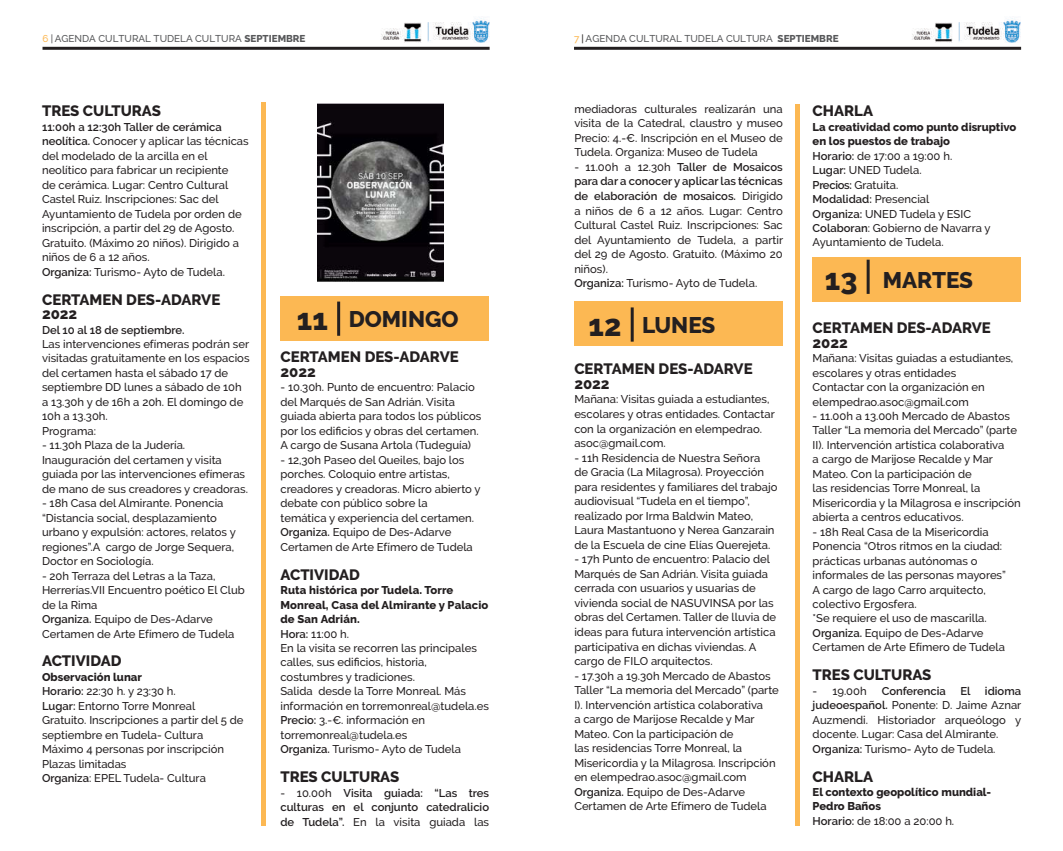
<style>
.page{position:relative;width:1063px;height:851px;background:#fff}
.page>*{position:absolute;margin:0;border:0;box-sizing:border-box;transform-origin:0 0}
.t1{font:800 22.5px "Raleway";color:#231f20}
.t2{font:800 15px/14.4px "Raleway";color:#231f20}
.t3{font:500 11.25px/14.4px "Raleway";color:#231f20}
.t4{font:600 11.25px/14.4px "Raleway";color:#231f20;text-align:justify}
.t5{font:800 11.25px/14.4px "Raleway";color:#231f20}
.t6{font:500 9.9px "Raleway";color:#57585a}
.s1{color:#fcb853}
.s2{font-weight:800}
.s3{color:#231f20}
.s4{font-weight:600}
.s5{font-size:30px}
.s6{font-weight:500}
</style>
<div class="page">
<hr style="left:43px;top:47px;width:447px;height:3px;background:#231f20">
<hr style="left:574px;top:47px;width:447px;height:3px;background:#231f20">
<img style="left:381px;top:17px;width:109px;height:26px">
<img style="left:912px;top:17px;width:108px;height:26px">
<div style="left:261px;top:102px;width:5px;height:723px;background:#fcb853"></div>
<div style="left:574px;top:301px;width:208px;height:45px;background:#fcb853"></div>
<hr style="left:631px;top:307px;width:3px;height:34px;background:#231f20">
<div style="left:795px;top:104px;width:5px;height:721px;background:#fcb853"></div>
<div style="left:280px;top:296px;width:209px;height:44px;background:#fcb853"></div>
<hr style="left:337px;top:301px;width:3px;height:35px;background:#231f20">
<div style="left:812px;top:257px;width:209px;height:44px;background:#fcb853"></div>
<hr style="left:867px;top:260px;width:3px;height:34px;background:#231f20">
<img style="left:317px;top:104px;width:126px;height:177px">
<p class="t6" style="left:43px;top:32px;width:265px"><span class="s1">6</span> | AGENDA CULTURAL TUDELA CULTURA <span class="s2">SEPTIEMBRE</span></p>
<p class="t6" style="left:574px;top:32px;width:266px"><span class="s1">7</span> <span class="s3">|</span> AGENDA CULTURAL TUDELA CULTURA <span class="s2">SEPTIEMBRE</span></p>
<h2 class="t2" style="left:42px;top:104px;width:120px">TRES CULTURAS</h2>
<p class="t3" style="left:42px;top:120px;width:208px"><span class="s4">11:00h a 12:30h Taller de cerámica neolítica.</span> Conocer y aplicar las técnicas del modelado de la arcilla en el neolítico para fabricar un recipiente<br>de cerámica. Lugar: Centro Cultural Castel Ruiz. Inscripciones: Sac del Ayuntamiento de Tudela por orden de inscripción, a partir del 29 de Agosto.<br>Gratuito. (Máximo 20 niños). Dirigido a niños de 6 a 12 años.<br><span class="s4">Organiza:</span> Turismo- Ayto de Tudela.</p>
<h2 class="t2" style="left:42px;top:292px;width:180px">CERTAMEN DES-ADARVE<br>2022</h2>
<p class="t4" style="left:42px;top:322px;width:144px">Del 10 al 18 de septiembre.</p>
<p class="t3" style="left:42px;top:337px;width:209px">Las intervenciones efímeras podrán ser visitadas gratuitamente en los espacios del certamen hasta el sábado 17 de septiembre DD lunes a sábado de 10h a 13.30h y de 16h a 20h. El domingo de<br>10h a 13.30h.<br>Programa:</p>
<p class="t3" style="left:42px;top:438px;width:207px">- 11.30h Plaza de la Judería.<br>Inauguración del certamen y visita guiada por las intervenciones efímeras de mano de sus creadores y creadoras.</p>
<p class="t3" style="left:42px;top:496px;width:195px">- 18h Casa del Almirante. Ponencia “Distancia social, desplazamiento urbano y expulsión: actores, relatos y regiones”.A cargo de Jorge Sequera, Doctor en Sociología.</p>
<p class="t3" style="left:42px;top:568px;width:204px">- 20h Terraza del Letras a la Taza,<br>Herrerías.VII Encuentro poético El Club de la Rima<br><span class="s4">Organiza.</span> Equipo de Des-Adarve<br>Certamen de Arte Efímero de Tudela</p>
<h2 class="t2" style="left:42px;top:654px;width:81px">ACTIVIDAD</h2>
<p class="t3" style="left:42px;top:669px;width:203px"><span class="s2">Observación lunar<br></span><span class="s4">Horario:</span> 22:30 h. y 23:30 h.<br><span class="s4">Lugar:</span> Entorno Torre Monreal<br>Gratuito. Inscripciones a partir del 5 de septiembre en Tudela- Cultura<br>Máximo 4 personas por inscripción<br>Plazas limitadas<br><span class="s4">Organiza</span>: EPEL Tudela- Cultura</p>
<p class="t3" style="left:574px;top:101px;width:210px;text-align:justify">mediadoras culturales realizarán una visita de la Catedral, claustro y museo Precio: 4.-€. Inscripción en el Museo de Tudela. Organiza: Museo de Tudela</p>
<p class="t3" style="left:574px;top:160px;width:210px">- 11.00h a 12.30h <span class="s4">Taller de Mosaicos para dar a conocer y aplicar las técnicas de elaboración de mosaicos.</span> Dirigido a niños de 6 a 12 años. Lugar: Centro Cultural Castel Ruiz. Inscripciones: Sac del Ayuntamiento de Tudela, a partir del 29 de Agosto. Gratuito. (Máximo 20 niños).<br><span class="s4">Organiza:</span> Turismo- Ayto de Tudela.</p>
<h1 class="t1" style="left:297px;top:306px;width:163px"><span class="s5">11</span> DOMINGO</h1>
<h1 class="t1" style="left:589px;top:312px;width:128px"><span class="s5">12</span> LUNES</h1>
<h2 class="t2" style="left:280px;top:350px;width:180px">CERTAMEN DES-ADARVE<br>2022</h2>
<p class="t3" style="left:280px;top:380px;width:203px">- 10.30h. Punto de encuentro: Palacio del Marqués de San Adrián. Visita guiada abierta para todos los públicos por los edificios y obras del certamen.<br>A cargo de Susana Artola (Tudeguía)</p>
<p class="t3" style="left:280px;top:452px;width:202px">- 12,30h Paseo del Queiles, bajo los porches. Coloquio entre artistas, creadores y creadoras. Micro abierto y debate con público sobre la<br>temática y experiencia del certamen.<br><span class="s4">Organiza.</span> Equipo de Des-Adarve Certamen de Arte Efímero de Tudela</p>
<h2 class="t2" style="left:280px;top:567px;width:81px">ACTIVIDAD</h2>
<p class="t3" style="left:280px;top:583px;width:210px"><span class="s2">Ruta histórica por Tudela. Torre<br>Monreal, Casa del Almirante y Palacio de San Adrián.<br></span><span class="s4">Hora:</span> 11:00 h.<br>En la visita se recorren las principales calles, sus edificios, historia, costumbres y tradiciones.<br>Salida desde la Torre Monreal. Más información en torremonreal@tudela.es<br><span class="s4">Precio:</span> 3.-€. información en torremonreal@tudela.es<br><span class="s4">Organiza.</span> Turismo- Ayto de Tudela</p>
<h2 class="t2" style="left:280px;top:769px;width:120px">TRES CULTURAS</h2>
<p class="t4" style="left:280px;top:785px;width:210px"><span class="s6">- 10.00h</span> Visita guiada: “Las tres culturas en el conjunto catedralicio de Tudela”. <span class="s6">En la visita guiada las</span></p>
<h2 class="t2" style="left:574px;top:362px;width:180px">CERTAMEN DES-ADARVE<br>2022</h2>
<p class="t3" style="left:574px;top:392px;width:202px">Mañana: Visitas guiada a estudiantes, escolares y otras entidades. Contactar con la organización en elempedrao. asoc@gmail.com.</p>
<p class="t3" style="left:574px;top:450px;width:205px">- 11h Residencia de Nuestra Señora<br>de Gracia (La Milagrosa). Proyección para residentes y familiares del trabajo audiovisual “Tudela en el tiempo”, realizado por Irma Baldwin Mateo, Laura Mastantuono y Nerea Ganzarain de la Escuela de cine Elías Querejeta.</p>
<p class="t3" style="left:574px;top:552px;width:203px">- 17h Punto de encuentro: Palacio del Marqués de San Adrián. Visita guiada cerrada con usuarios y usuarias de vivienda social de NASUVINSA por las obras del Certamen. Taller de lluvia de ideas para futura intervención artística participativa en dichas viviendas. A cargo de FILO arquitectos.</p>
<p class="t3" style="left:574px;top:668px;width:206px">- 17.30h a 19.30h Mercado de Abastos Taller “La memoria del Mercado” (parte I). Intervención artística colaborativa<br>a cargo de Marijose Recalde y Mar Mateo. Con la participación de<br>las residencias Torre Monreal, la Misericordia y la Milagrosa. Inscripción en elempedrao.asoc@gmail.com <span class="s4">Organiza.</span> Equipo de Des-Adarve Certamen de Arte Efímero de Tudela</p>
<h2 class="t2" style="left:813px;top:104px;width:62px">CHARLA</h2>
<p class="t3" style="left:813px;top:120px;width:205px"><span class="s2">La creatividad como punto disruptivo en los puestos de trabajo<br></span><span class="s4">Horario:</span> de 17:00 a 19:00 h.<br><span class="s4">Lugar:</span> UNED Tudela.<br><span class="s4">Precios:</span> Gratuita.<br><span class="s4">Modalidad:</span> Presencial<br><span class="s4">Organiza:</span> UNED Tudela y ESIC<br><span class="s4">Colaboran</span>: Gobierno de Navarra y<br>Ayuntamiento de Tudela.</p>
<h1 class="t1" style="left:825px;top:268px;width:150px"><span class="s5">13</span> MARTES</h1>
<h2 class="t2" style="left:813px;top:321px;width:180px">CERTAMEN DES-ADARVE<br>2022</h2>
<p class="t3" style="left:813px;top:351px;width:202px">Mañana: Visitas guiadas a estudiantes, escolares y otras entidades<br>Contactar con la organización en elempedrao.asoc@gmail.com</p>
<p class="t3" style="left:813px;top:409px;width:210px">- 11.00h a 13.00h Mercado de Abastos Taller “La memoria del Mercado” (parte II). Intervención artística colaborativa<br>a cargo de Marijose Recalde y Mar Mateo. Con la participación de<br>las residencias Torre Monreal, la Misericordia y la Milagrosa e inscripción abierta a centros educativos.</p>
<p class="t3" style="left:813px;top:524px;width:195px">- 18h Real Casa de la Misericordia<br>Ponencia “Otros ritmos en la ciudad: prácticas urbanas autónomas o informales de las personas mayores”<br>A cargo de Iago Carro arquitecto, colectivo Ergosfera.<br>*Se requiere el uso de mascarilla.<br><span class="s4">Organiza.</span> Equipo de Des-Adarve<br>Certamen de Arte Efímero de Tudela</p>
<h2 class="t2" style="left:813px;top:667px;width:120px">TRES CULTURAS</h2>
<p class="t3" style="left:813px;top:683px;width:56px">- 19.00h</p>
<p class="t4" style="left:882px;top:683px;width:66px">Conferencia</p>
<p class="t4" style="left:961px;top:683px;width:12px">El</p>
<p class="t3" style="left:813px;top:683px;width:210px;text-indent:172px"><span class="s4">idioma judeoespañol.</span> Ponente: D. Jaime Aznar<br>Auzmendi. Historiador arqueólogo y docente. Lugar: Casa del Almirante.<br><span class="s4">Organiza:</span> Turismo- Ayto de Tudela.</p>
<h2 class="t2" style="left:813px;top:769px;width:62px">CHARLA</h2>
<p class="t5" style="left:813px;top:784px;width:180px">El contexto geopolítico mundial-<br>Pedro Baños<br><span class="s4">Horario:</span> <span class="s6">de 18:00 a 20:00 h.</span></p>
</div>
